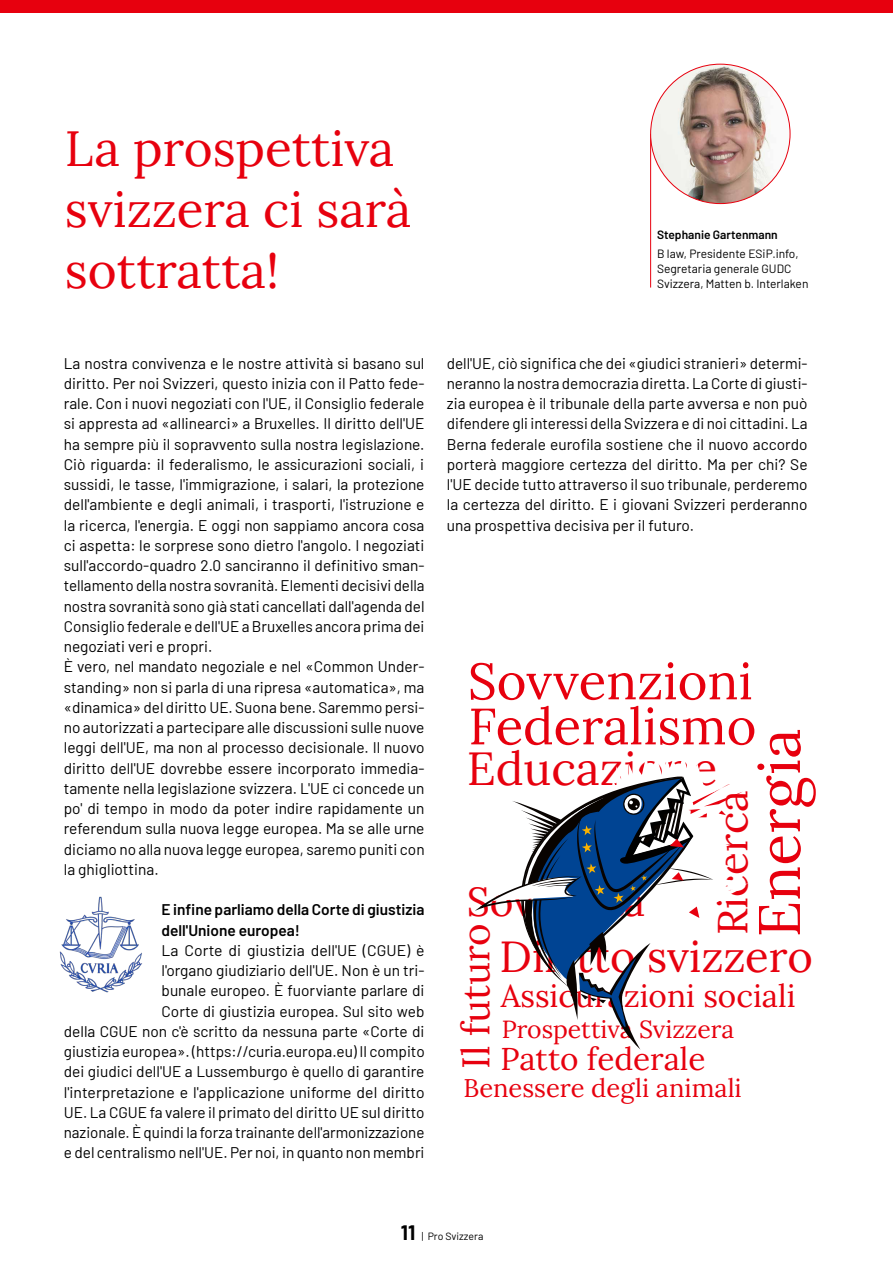
<style>
.page{position:relative;width:893px;height:1263px;background:#fff}
.page>*{position:absolute;margin:0;border:0;box-sizing:border-box;transform-origin:0 0}
.t1{font:58.5px "Lora";color:#e7000e}
.t2{font:51px "Lora";color:#e7000e}
.t3{font:49.5px/60.8px "Lora";color:#e7000e}
.t4{font:46.5px "Lora";color:#e7000e}
.t5{font:43.5px "Lora";color:#e7000e}
.t6{font:42px "Lora";color:#e7000e}
.t7{font:38.55px "Lora";color:#e7000e}
.t8{font:31.5px "Lora";color:#e7000e}
.t9{font:25.5px "Lora";color:#e7000e}
.t10{font:24.75px "Lora";color:#e7000e}
.t11{font:15.45px/20.2px "Barlow";color:#000}
.t12{font:600 15.45px/20.2px "Barlow";color:#000}
.t13{font:12px/15px "Barlow";color:#000}
.t14{font:600 12px "Barlow";color:#000}
.t15{font:10.5px "Barlow";color:#000}
.s1{font-weight:700;font-size:20.4px}
</style>
<div class="page">
<img style="left:59px;top:896px;width:83px;height:97px">
<hr style="left:650px;top:134px;width:1px;height:154px;background:#e7000e">
<img style="left:651px;top:64px;width:139px;height:140px;border-radius:70px">
<svg style="left:475px;top:776px;width:267px;height:274px"></svg>
<div style="left:0;top:0;width:893px;height:13px;background:#e7000e"></div>
<h3 class="t3" style="left:65px;top:115px;width:348px">La prospettiva svizzera ci sarà sottratta!</h3>
<p class="t14" style="left:657px;top:226px;width:122px">Stephanie Gartenmann</p>
<p class="t13" style="left:657px;top:245px;width:153px">B law, Presidente ESiP.info,<br>Segretaria generale GUDC<br>Svizzera, Matten b. Interlaken</p>
<p class="t11" style="left:64px;top:352px;width:362px">La nostra convivenza e le nostre attività si basano sul diritto. Per noi Svizzeri, questo inizia con il Patto fede&shy;rale. Con i nuovi negoziati con l'UE, il Consiglio federale si appresta ad «allinearci» a Bruxelles. Il diritto dell'UE ha sempre più il sopravvento sulla nostra legislazione.<br>Ciò riguarda: il federalismo, le assicurazioni sociali, i sussidi, le tasse, l'immigrazione, i salari, la protezione dell'ambiente e degli animali, i trasporti, l'istruzione e la ricerca, l'energia. E oggi non sappiamo ancora cosa ci aspetta: le sorprese sono dietro l'angolo. I negoziati sull'accordo-quadro 2.0 sanciranno il definitivo sman&shy;tellamento della nostra sovranità. Elementi decisivi della nostra sovranità sono già stati cancellati dall'agenda del Consiglio federale e dell'UE a Bruxelles ancora prima dei negoziati veri e propri.<br>È vero, nel mandato negoziale e nel «Common Under&shy;standing» non si parla di una ripresa «automatica», ma «dinamica» del diritto UE. Suona bene. Saremmo persi&shy;no autorizzati a partecipare alle discussioni sulle nuove leggi dell'UE, ma non al processo decisionale. Il nuovo diritto dell'UE dovrebbe essere incorporato immedia&shy;tamente nella legislazione svizzera. L'UE ci concede un po' di tempo in modo da poter indire rapidamente un referendum sulla nuova legge europea. Ma se alle urne diciamo no alla nuova legge europea, saremo puniti con la ghigliottina.</p>
<p class="t12" style="left:162px;top:898px;width:264px">E infine parliamo della Corte di giustizia dell'Unione europea!</p>
<p class="t11" style="left:64px;top:939px;width:362px;text-align:right">La Corte di giustizia dell'UE (CGUE) è<br>l'organo giudiziario dell'UE. Non è un tri-<br>bunale europeo. È fuorviante parlare di<br>Corte di giustizia europea. Sul sito web<br>della CGUE non c'è scritto da nessuna parte «Corte di giustizia europea». (https://curia.europa.eu) Il compito dei giudici dell'UE a Lussemburgo è quello di garantire l'interpretazione e l'applicazione uniforme del diritto UE. La CGUE fa valere il primato del diritto UE sul diritto nazionale. È quindi la forza trainante dell'armonizzazione e del centralismo nell'UE. Per noi, in quanto non membri</p>
<p class="t11" style="left:447px;top:352px;width:362px;text-align:justify">dell'UE, ciò significa che dei «giudici stranieri» determi&shy;neranno la nostra democrazia diretta. La Corte di giusti&shy;zia europea è il tribunale della parte avversa e non può difendere gli interessi della Svizzera e di noi cittadini. La Berna federale eurofila sostiene che il nuovo accordo porterà maggiore certezza del diritto. Ma per chi? Se l'UE decide tutto attraverso il suo tribunale, perderemo la certezza del diritto. E i giovani Svizzeri perderanno una prospettiva decisiva per il futuro.</p>
<h2 class="t2" style="left:468px;top:642px;width:286px">Sovvenzioni</h2>
<h2 class="t2" style="left:468px;top:687px;width:289px">Federalismo</h2>
<h1 class="t1" style="left:735px;top:937px;width:211px;rotate:-90deg">Energia</h1>
<h3 class="t4" style="left:467px;top:733px;width:252px">Educazione</h3>
<h3 class="t6" style="left:701px;top:935px;width:146px;rotate:-90deg">Ricerca</h3>
<h3 class="t7" style="left:446px;top:1069px;width:147px;rotate:-90deg">Il futuro</h3>
<h3 class="t5" style="left:500px;top:923px;width:315px">Diritto svizzero</h3>
<h3 class="t8" style="left:501px;top:972px;width:296px">Assicurazioni sociali</h3>
<h3 class="t10" style="left:502px;top:1010px;width:234px">Prospettiva Svizzera</h3>
<h3 class="t8" style="left:501px;top:1034px;width:206px">Patto federale</h3>
<h3 class="t9" style="left:463px;top:1069px;width:280px">Benessere degli animali</h3>
<p class="t15" style="left:401px;top:1228px;width:84px"><span class="s1">11</span> | Pro Svizzera</p>
</div>
